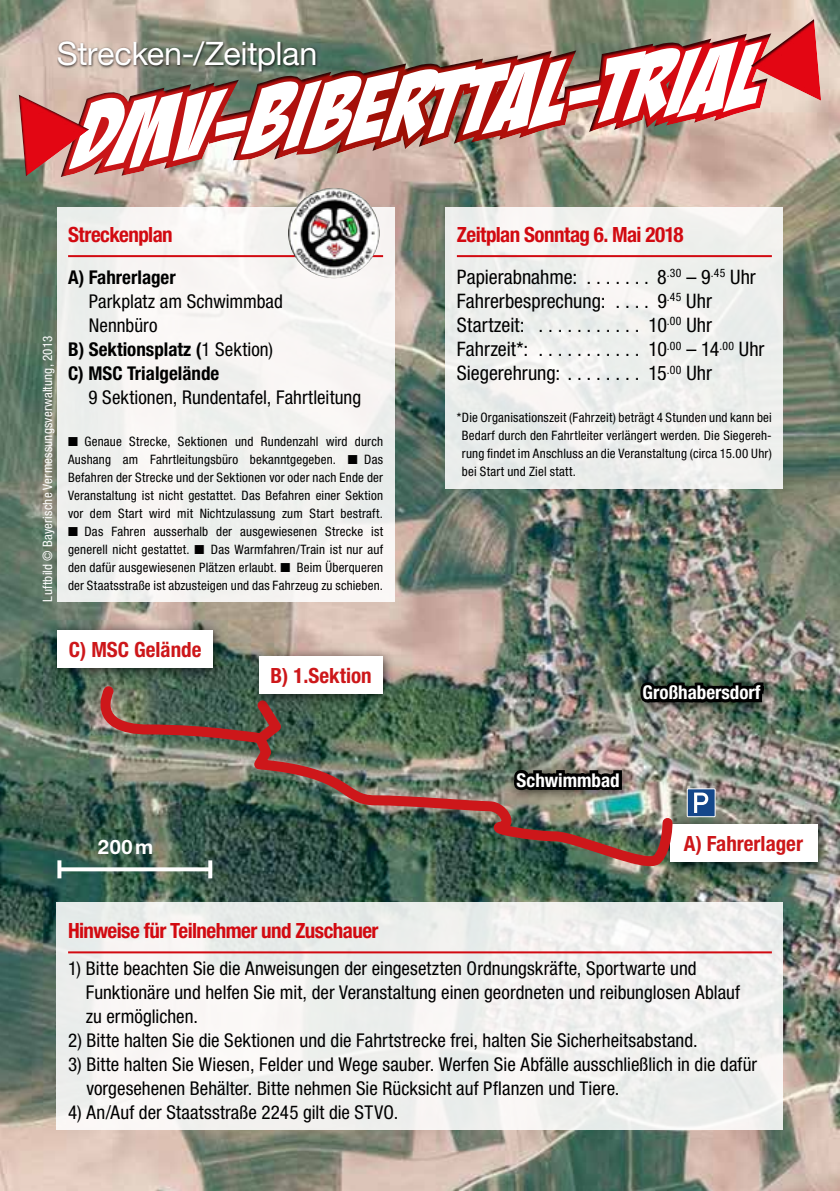
<style>
.page{position:relative;width:840px;height:1191px;background:#fff}
.page>*{position:absolute;margin:0;border:0;box-sizing:border-box;transform-origin:0 0}
.t1{font:italic 92.8px "Bada Boom BB";color:#fff}
.t2{font:32.4px "Helvetica Neue LT Std";letter-spacing:-.015em;color:#fff}
.t3{font:700 condensed 21px "Helvetica Neue LT Std";letter-spacing:-.025em;color:#d20a11}
.t4{font:700 condensed 21px "Helvetica Neue LT Std";color:#cd171a}
.t5{font:condensed 20px/24px "Helvetica Neue LT Std";color:#000}
.t6{font:700 20px "Helvetica Neue LT Std";color:#fff}
.t7{font:condensed 19px/24px "Helvetica Neue LT Std";color:#000}
.t8{font:700 condensed 19px "Helvetica Neue LT Std";color:#000}
.t9{font:700 condensed 19px "Helvetica Neue LT Std";color:#fff}
.t10{font:condensed 13px/18px "Helvetica Neue LT Std";letter-spacing:.015em;color:#000;text-align:justify}
.t11{font:condensed 13px "Helvetica Neue LT Std";letter-spacing:.015em;color:#fff}
.s1{font-weight:400}
</style>
<div class="page">
<img style="left:0;top:0;width:839px;height:1191px">
<div style="left:631px;top:673px;width:144px;height:41px;background:#000;opacity:.66"></div>
<svg style="left:637px;top:675px;width:129px;height:39px;background:#2f3a31"></svg>
<div style="left:57px;top:207px;width:337px;height:394px;background:#f3f2f0"></div>
<hr style="left:68px;top:255px;width:315px;height:2px;background:#d20a11">
<div style="left:445px;top:207px;width:337px;height:282px;background:linear-gradient(to right,#edefed,#f0f0ee)"></div>
<hr style="left:456px;top:255px;width:315px;height:2px;background:#d20a11">
<div style="left:57px;top:902px;width:725px;height:228px;background:#f0f0ee"></div>
<hr style="left:68px;top:951px;width:703px;height:2px;background:#d20a11">
<svg style="left:61px;top:867px;width:18px;height:4px"></svg>
<svg style="left:57px;top:860px;width:4px;height:18px"></svg>
<img style="left:288px;top:188px;width:91px;height:90px;border-radius:45px">
<div style="left:49px;top:621px;width:177px;height:60px;background:#000;opacity:.66"></div>
<div style="left:57px;top:630px;width:156px;height:38px;background:#fff"></div>
<div style="left:250px;top:647px;width:146px;height:60px;background:#000;opacity:.66"></div>
<div style="left:259px;top:656px;width:124px;height:38px;background:#fff"></div>
<div style="left:660px;top:815px;width:169px;height:60px;background:#000;opacity:.66"></div>
<div style="left:669px;top:824px;width:147px;height:38px;background:#fff"></div>
<div style="left:686px;top:789px;width:28px;height:27px;background:#14478a"></div>
<div style="left:686px;top:788px;width:29px;height:29px;border:1px solid #fff"></div>
<svg style="left:694px;top:792px;width:14px;height:21px"></svg>
<img style="left:79px;top:681px;width:598px;height:202px">
<svg style="left:820px;top:0;width:19px;height:211px;background:#b1a998"></svg>
<svg style="left:19px;top:0;width:801px;height:211px;background:#b47a70"></svg>
<div style="left:748px;top:18px;width:74px;height:86px;background:#000;opacity:.75"></div>
<div style="left:57px;top:40px;width:261px;height:35px;background:#000;opacity:.75"></div>
<h1 class="t1" style="left:66px;top:87px;width:687px;rotate:-5deg">DMV-Biberttal-Trial</h1>
<h2 class="t2" style="left:57px;top:34px;width:262px">Strecken-/Zeitplan</h2>
<p class="t11" style="left:40px;top:601px;width:267px;rotate:-90deg">Luftbild © Bayerische Vermessungsverwaltung, 2013</p>
<h3 class="t3" style="left:68px;top:222px;width:106px">Streckenplan</h3>
<h3 class="t8" style="left:68px;top:266px;width:109px">A) Fahrerlager</h3>
<h3 class="t7" style="left:89px;top:289px;width:195px">Parkplatz am Schwimmbad</h3>
<h3 class="t7" style="left:89px;top:313px;width:70px">Nennbüro</h3>
<h3 class="t8" style="left:68px;top:338px;width:206px">B) Sektionsplatz (<span class="s1">1 Sektion)</span></h3>
<h3 class="t8" style="left:68px;top:362px;width:153px">C) MSC Trialgelände</h3>
<h3 class="t7" style="left:88px;top:385px;width:274px">9 Sektionen, Rundentafel, Fahrtleitung</h3>
<p class="t10" style="left:68px;top:432px;width:316px">■ Genaue Strecke, Sektionen und Rundenzahl wird durch Aushang am Fahrtleitungsbüro bekanntgegeben. ■ Das Befahren der Strecke und der Sektionen vor oder nach Ende der Veranstaltung ist nicht gestattet. Das Befahren einer Sektion vor dem Start wird mit Nichtzulassung zum Start bestraft.</p>
<p class="t10" style="left:68px;top:522px;width:316px">■ Das Fahren ausserhalb der ausgewiesenen Strecke ist generell nicht gestattet. ■ Das Warmfahren/Train ist nur auf den dafür ausgewiesenen Plätzen erlaubt. ■ Beim Überqueren der Staatsstraße ist abzusteigen und das Fahrzeug zu schieben.</p>
<h3 class="t4" style="left:69px;top:637px;width:134px">C) MSC Gelände</h3>
<h3 class="t4" style="left:270px;top:662px;width:103px">B) 1.Sektion</h3>
<h3 class="t3" style="left:456px;top:222px;width:228px">Zeitplan Sonntag 6. Mai 2018</h3>
<h3 class="t5" style="left:456px;top:265px;width:300px">Papierabnahme: . . . . . . . 8<sup>.30</sup> – 9<sup>.45</sup> Uhr<br>Fahrerbesprechung: .....</h3>
<h3 class="t5" style="left:657px;top:289px;width:56px">9<sup>.45</sup> Uhr</h3>
<h3 class="t5" style="left:456px;top:313px;width:79px">Startzeit: ............</h3>
<h3 class="t5" style="left:648px;top:313px;width:65px">10<sup>.00</sup> Uhr</h3>
<h3 class="t5" style="left:456px;top:337px;width:82px">Fahrzeit*: ............</h3>
<h3 class="t5" style="left:648px;top:337px;width:117px">10<sup>.00</sup> – 14<sup>.00</sup> Uhr</h3>
<h3 class="t5" style="left:456px;top:361px;width:116px">Siegerehrung: ........</h3>
<h3 class="t5" style="left:648px;top:361px;width:65px">15<sup>.00</sup> Uhr</h3>
<p class="t10" style="left:461px;top:408px;width:311px;text-indent:-5px">*Die Organisationszeit (Fahrzeit) beträgt 4 Stunden und kann bei Bedarf durch den Fahrtleiter verlängert werden. Die Siegereh&shy;rung findet im Anschluss an die Veranstaltung (circa 15.00 Uhr) bei Start und Ziel statt.</p>
<h3 class="t9" style="left:642px;top:681px;width:119px">Großhabersdorf</h3>
<h3 class="t6" style="left:98px;top:835px;width:57px">200m</h3>
<h3 class="t9" style="left:516px;top:768px;width:105px">Schwimmbad</h3>
<h3 class="t4" style="left:683px;top:830px;width:120px">A) Fahrerlager</h3>
<h3 class="t3" style="left:68px;top:918px;width:312px">Hinweise für Teilnehmer und Zuschauer</h3>
<h3 class="t7" style="left:86px;top:956px;width:655px;text-indent:-18px">1) Bitte beachten Sie die Anweisungen der eingesetzten Ordnungskräfte, Sportwarte und<br>Funktionäre und helfen Sie mit, der Veranstaltung einen geordneten und reibunglosen Ablauf zu ermöglichen.</h3>
<h3 class="t7" style="left:68px;top:1028px;width:630px">2) Bitte halten Sie die Sektionen und die Fahrtstrecke frei, halten Sie Sicherheitsabstand.</h3>
<h3 class="t7" style="left:86px;top:1052px;width:671px;text-indent:-18px">3) Bitte halten Sie Wiesen, Felder und Wege sauber. Werfen Sie Abfälle ausschließlich in die dafür vorgesehenen Behälter. Bitte nehmen Sie Rücksicht auf Pflanzen und Tiere.</h3>
<h3 class="t7" style="left:68px;top:1100px;width:331px">4) An/Auf der Staatsstraße 2245 gilt die STVO.</h3>
</div>
